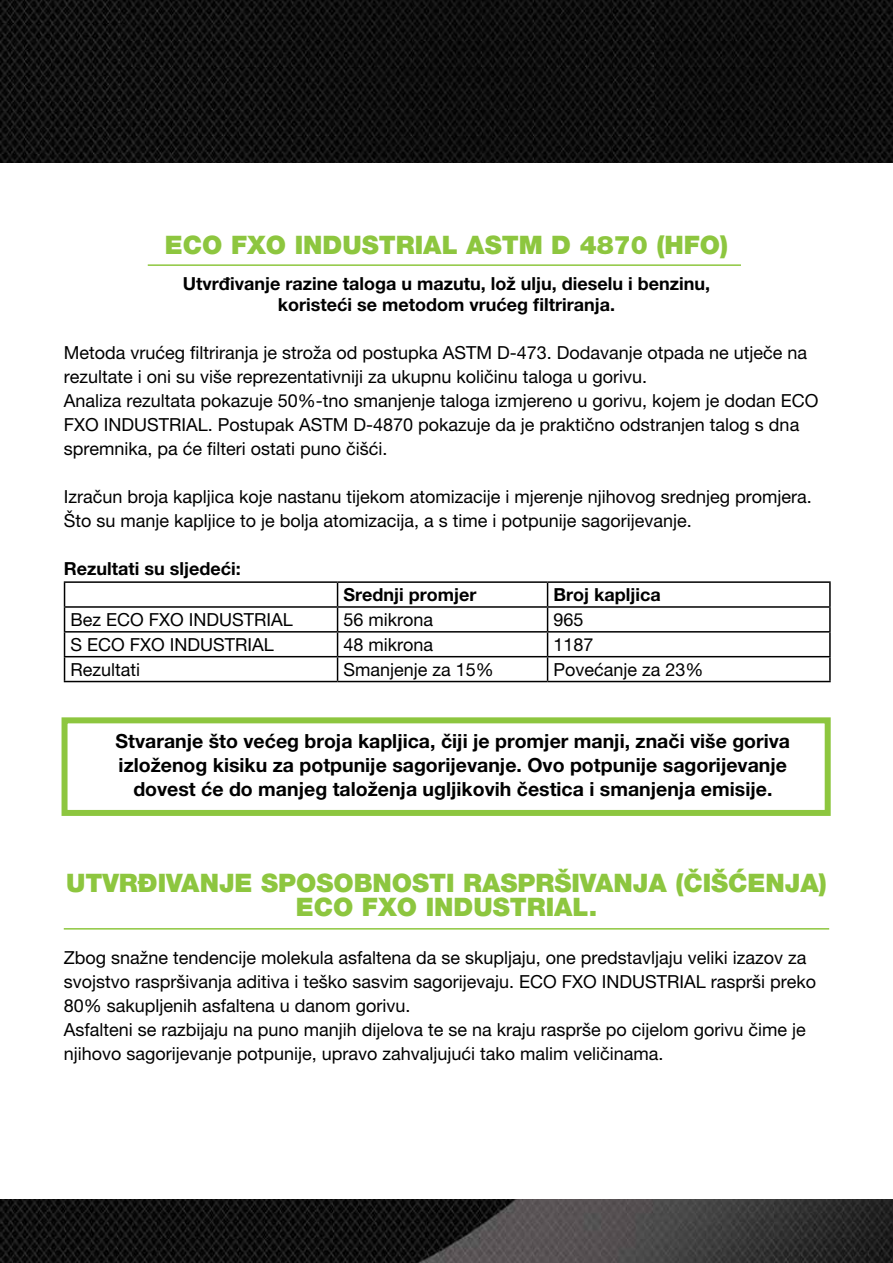
<style>
.page{position:relative;width:893px;height:1263px;background:#fff}
.page>*{position:absolute;margin:0;border:0;box-sizing:border-box;transform-origin:0 0}
.t1{font:900 25.5px/24px "Helvetica Neue LT Pro";color:#8dc63f;text-align:center}
.t2{font:700 19.5px/24px "Helvetica Neue LT Pro";color:#000;text-align:center}
.t3{font:18px/24px "Helvetica Neue LT Pro";color:#000}
.t4{font:700 18px/21.6px "Helvetica Neue LT Pro";color:#000;text-align:center}
</style>
<div class="page">
<hr style="left:64px;top:581px;width:274px;height:2px;background:#000">
<hr style="left:338px;top:581px;width:210px;height:2px;background:#000">
<hr style="left:548px;top:581px;width:283px;height:2px;background:#000">
<hr style="left:829px;top:583px;width:2px;height:23px;background:#000">
<hr style="left:64px;top:606px;width:274px;height:2px;background:#000">
<hr style="left:338px;top:606px;width:210px;height:2px;background:#000">
<hr style="left:548px;top:606px;width:283px;height:2px;background:#000">
<hr style="left:829px;top:608px;width:2px;height:23px;background:#000">
<hr style="left:64px;top:631px;width:274px;height:2px;background:#000">
<hr style="left:338px;top:631px;width:210px;height:2px;background:#000">
<hr style="left:548px;top:631px;width:283px;height:2px;background:#000">
<hr style="left:829px;top:633px;width:2px;height:23px;background:#000">
<hr style="left:64px;top:656px;width:274px;height:1px;background:#000">
<svg style="left:64px;top:583px;width:1px;height:98px"></svg>
<hr style="left:338px;top:656px;width:210px;height:1px;background:#000">
<svg style="left:337px;top:583px;width:1px;height:98px"></svg>
<hr style="left:548px;top:656px;width:283px;height:1px;background:#000">
<svg style="left:547px;top:583px;width:1px;height:98px"></svg>
<hr style="left:829px;top:657px;width:2px;height:24px;background:#000">
<hr style="left:64px;top:681px;width:274px;height:1px;background:#000">
<hr style="left:338px;top:681px;width:210px;height:1px;background:#000">
<hr style="left:548px;top:681px;width:283px;height:1px;background:#000">
<hr style="left:148px;top:264px;width:593px;height:2px;background:#8dc63f">
<div style="left:62px;top:717px;width:769px;height:99px;border:6px solid #8dc63f"></div>
<hr style="left:64px;top:928px;width:765px;height:1px;background:#8dc63f">
<img style="left:654px;top:0;width:239px;height:162px">
<img style="left:120px;top:0;width:534px;height:162px">
<img style="left:0;top:0;width:120px;height:162px">
<img style="left:0;top:1199px;width:893px;height:64px">
<h1 class="t1" style="left:165px;top:233px;width:565px">ECO FXO INDUSTRIAL ASTM D 4870 (HFO)</h1>
<p class="t4" style="left:183px;top:272px;width:529px">Utvrđivanje razine taloga u mazutu, lož ulju, dieselu i benzinu, koristeći se metodom vrućeg filtriranja.</p>
<p class="t3" style="left:64px;top:341px;width:756px">Metoda vrućeg filtriranja je stroža od postupka ASTM D-473. Dodavanje otpada ne utječe na rezultate i oni su više reprezentativniji za ukupnu količinu taloga u gorivu.<br>Analiza rezultata pokazuje 50%-tno smanjenje taloga izmjereno u gorivu, kojem je dodan ECO FXO INDUSTRIAL. Postupak ASTM D-4870 pokazuje da je praktično odstranjen talog s dna spremnika, pa će filteri ostati puno čišći.</p>
<p class="t3" style="left:64px;top:485px;width:750px">Izračun broja kapljica koje nastanu tijekom atomizacije i mjerenje njihovog srednjeg promjera.<br>Što su manje kapljice to je bolja atomizacija, a s time i potpunije sagorijevanje.</p>
<p class="t4" style="left:64px;top:558px;width:178px">Rezultati su sljedeći:</p>
<p class="t4" style="left:344px;top:583px;width:134px">Srednji promjer</p>
<p class="t4" style="left:554px;top:583px;width:109px">Broj kapljica</p>
<p class="t3" style="left:71px;top:607px;width:224px">Bez ECO FXO INDUSTRIAL</p>
<p class="t3" style="left:344px;top:607px;width:91px">56 mikrona</p>
<p class="t3" style="left:554px;top:607px;width:32px">965</p>
<p class="t3" style="left:71px;top:632px;width:205px">S ECO FXO INDUSTRIAL</p>
<p class="t3" style="left:344px;top:632px;width:91px">48 mikrona</p>
<p class="t3" style="left:554px;top:632px;width:42px">1187</p>
<p class="t3" style="left:71px;top:657px;width:71px">Rezultati</p>
<p class="t3" style="left:344px;top:657px;width:152px">Smanjenje za 15%</p>
<p class="t3" style="left:554px;top:657px;width:151px">Povećanje za 23%</p>
<p class="t2" style="left:116px;top:729px;width:676px">Stvaranje što većeg broja kapljica, čiji je promjer manji, znači više goriva izloženog kisiku za potpunije sagorijevanje. Ovo potpunije sagorijevanje dovest će do manjeg taloženja ugljikovih čestica i smanjenja emisije.</p>
<h1 class="t1" style="left:66px;top:871px;width:762px">UTVRĐIVANJE SPOSOBNOSTI RASPRŠIVANJA (ČIŠĆENJA)<br>ECO FXO INDUSTRIAL.</h1>
<p class="t3" style="left:64px;top:946px;width:754px">Zbog snažne tendencije molekula asfaltena da se skupljaju, one predstavljaju veliki izazov za svojstvo raspršivanja aditiva i teško sasvim sagorijevaju. ECO FXO INDUSTRIAL rasprši preko 80% sakupljenih asfaltena u danom gorivu.<br>Asfalteni se razbijaju na puno manjih dijelova te se na kraju rasprše po cijelom gorivu čime je njihovo sagorijevanje potpunije, upravo zahvaljujući tako malim veličinama.</p>
</div>
